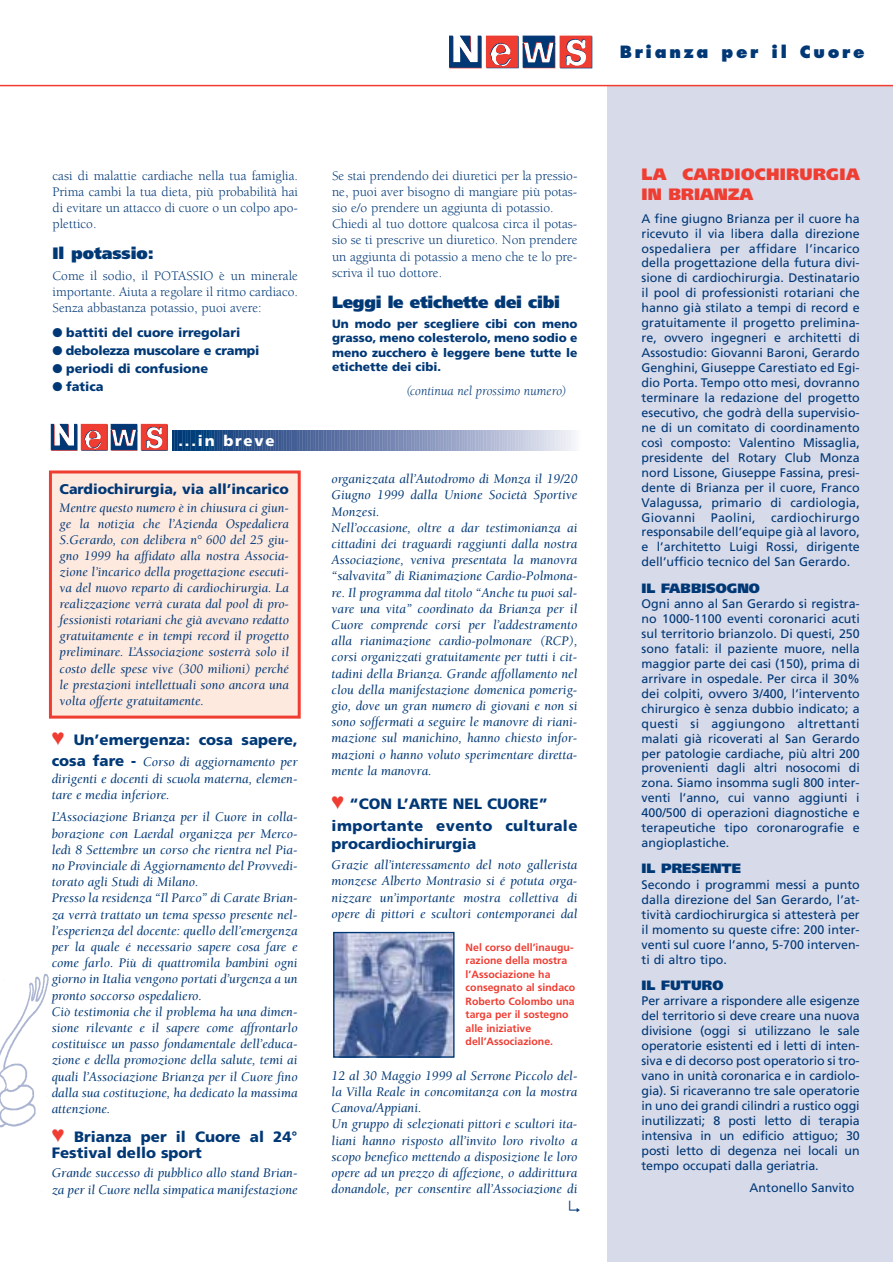
<style>
.page{position:relative;width:893px;height:1262px;background:#fff}
.page>*{position:absolute;margin:0;border:0;box-sizing:border-box;transform-origin:0 0}
.t1{font:900 16.5px "Frutiger";letter-spacing:-.015em;color:#003876}
.t2{font:900 16.5px/19.8px "Frutiger";letter-spacing:.025em;color:#ef3d32}
.t3{font:800 16.5px "Futura";letter-spacing:.165em;color:#003876}
.t4{font:900 15px/16.5px "Frutiger";color:#003876}
.t5{font:900 15px/21.3px "Frutiger";letter-spacing:.025em;color:#003876}
.t6{font:900 15px "Frutiger";letter-spacing:.12em;color:#fff}
.t7{font:900 14.1px "Frutiger";color:#003876}
.t8{font:italic 13.5px/16.2px "Berkeley";color:#003876}
.t9{font:13.5px/16.2px "Berkeley";color:#003876;text-align:justify}
.t10{font:900 13.5px "Frutiger";color:#003876}
.t11{font:italic 13.5px "Berkeley";color:#003876}
.t12{font:italic 13.35px/16px "Berkeley";color:#003876;text-align:justify}
.t13{font:900 12.75px "Frutiger";color:#003876}
.t14{font:900 12.75px "Frutiger";letter-spacing:-.02em;color:#003876}
.t15{font:12.45px/15px "Frutiger";color:#003876;text-align:justify}
.t16{font:900 12px/14.4px "Frutiger";color:#003876;text-align:justify}
.t17{font:700 10.5px/13.5px "Frutiger";color:#ef3d32}
.s1{color:#ef3d32}
.s2{font-family:"Frutiger";font-weight:900;font-style:normal;font-size:15px}
</style>
<div class="page">
<div style="left:607px;top:85px;width:285px;height:1177px;background:#d7dae9"></div>
<hr style="left:0;top:85px;width:892px;height:1px;background:#ef3d32">
<svg style="left:449px;top:36px;width:143px;height:32px"></svg>
<svg style="left:51px;top:424px;width:116px;height:26px"></svg>
<svg style="left:173px;top:431px;width:402px;height:19px;background:#7489b2"></svg>
<img style="left:335px;top:934px;width:117px;height:121px">
<div style="left:333px;top:932px;width:121px;height:125px;border:1px solid #003876"></div>
<div style="left:50px;top:472px;width:249px;height:245px;background:#fee9df"></div>
<div style="left:49px;top:470px;width:252px;height:248px;border:3px solid #ef3d32"></div>
<img style="left:0;top:974px;width:49px;height:154px">
<p class="t9" style="left:53px;top:168px;width:247px">casi di malattie cardiache nella tua famiglia.<br>Prima cambi la tua dieta, più probabilità hai di evitare un attacco di cuore o un colpo apo&shy;plettico.</p>
<p class="t1" style="left:53px;top:247px;width:103px">Il potassio:</p>
<p class="t9" style="left:53px;top:268px;width:247px">Come il sodio, il POTASSIO è un minerale importante. Aiuta a regolare il ritmo cardiaco.<br>Senza abbastanza potassio, puoi avere:</p>
<p class="t13" style="left:53px;top:328px;width:189px">● battiti del cuore irregolari</p>
<p class="t14" style="left:53px;top:346px;width:208px">● debolezza muscolare e crampi</p>
<p class="t13" style="left:53px;top:364px;width:157px">● periodi di confusione</p>
<p class="t13" style="left:53px;top:382px;width:53px">● fatica</p>
<p class="t6" style="left:178px;top:434px;width:98px">...in breve</p>
<p class="t7" style="left:60px;top:483px;width:231px">Cardiochirurgia, via all’incarico</p>
<p class="t12" style="left:60px;top:501px;width:231px">Mentre questo numero è in chiusura ci giun&shy;ge la notizia che l’Azienda Ospedaliera S.Gerardo, con delibera n° 600 del 25 giu&shy;gno 1999 ha affidato alla nostra Associa&shy;zione l’incarico della progettazione esecuti&shy;va del nuovo reparto di cardiochirurgia. La realizzazione verrà curata dal pool di pro&shy;fessionisti rotariani che già avevano redatto gratuitamente e in tempi record il progetto preliminare. L’Associazione sosterrà solo il costo delle spese vive (300 milioni) perché le prestazioni intellettuali sono ancora una volta offerte gratuitamente.</p>
<p class="t4" style="left:52px;top:733px;width:247px"><span class="s1">♥</span> Un’emergenza: cosa sapere,</p>
<p class="t8" style="left:52px;top:755px;width:247px;text-align:justify"><span class="s2">cosa fare -</span> Corso di aggiornamento per dirigenti e docenti di scuola materna, elemen&shy;tare e media inferiore.</p>
<p class="t8" style="left:52px;top:810px;width:247px">L’Associazione Brianza per il Cuore in colla&shy;borazione con Laerdal organizza per Merco&shy;ledì 8 Settembre un corso che rientra nel Pia&shy;no Provinciale di Aggiornamento del Provvedi&shy;torato agli Studi di Milano.<br>Presso la residenza “Il Parco” di Carate Brian&shy;za verrà trattato un tema spesso presente nel&shy;l’esperienza del docente: quello dell’emergenza per la quale é necessario sapere cosa fare e come farlo. Più di quattromila bambini ogni giorno in Italia vengono portati d’urgenza a un pronto soccorso ospedaliero.<br>Ciò testimonia che il problema ha una dimen&shy;sione rilevante e il sapere come affrontarlo costituisce un passo fondamentale dell’educa&shy;zione e della promozione della salute, temi ai quali l’Associazione Brianza per il Cuore fino dalla sua costituzione, ha dedicato la massima attenzione.</p>
<p class="t4" style="left:52px;top:1129px;width:247px"><span class="s1">♥</span> Brianza per il Cuore al 24°<br>Festival dello sport</p>
<p class="t8" style="left:52px;top:1166px;width:247px">Grande successo di pubblico allo stand Brian&shy;za per il Cuore nella simpatica manifestazione</p>
<p class="t9" style="left:332px;top:168px;width:247px;text-align:left">Se stai prendendo dei diuretici per la pressio&shy;ne, puoi aver bisogno di mangiare più potas&shy;sio e/o prendere un aggiunta di potassio.<br>Chiedi al tuo dottore qualcosa circa il potas&shy;sio se ti prescrive un diuretico. Non prendere un aggiunta di potassio a meno che te lo pre&shy;scriva il tuo dottore.</p>
<p class="t1" style="left:332px;top:295px;width:229px">Leggi le etichette dei cibi</p>
<p class="t16" style="left:332px;top:317px;width:247px">Un modo per scegliere cibi con meno grasso, meno colesterolo, meno sodio e meno zucchero è leggere bene tutte le etichette dei cibi.</p>
<p class="t11" style="left:406px;top:385px;width:162px">(continua nel prossimo numero)</p>
<p class="t8" style="left:331px;top:472px;width:247px">organizzata all’Autodromo di Monza il 19/20<br>Giugno 1999 dalla Unione Società Sportive Monzesi.<br>Nell’occasione, oltre a dar testimonianza ai cittadini dei traguardi raggiunti dalla nostra Associazione, veniva presentata la manovra “salvavita” di Rianimazione Cardio-Polmona&shy;re. Il programma dal titolo “Anche tu puoi sal&shy;vare una vita” coordinato da Brianza per il Cuore comprende corsi per l’addestramento alla rianimazione cardio-polmonare (RCP), corsi organizzati gratuitamente per tutti i cit&shy;tadini della Brianza. Grande affollamento nel clou della manifestazione domenica pomerig&shy;gio, dove un gran numero di giovani e non si sono soffermati a seguire le manovre di riani&shy;mazione sul manichino, hanno chiesto infor&shy;mazioni o hanno voluto sperimentare diretta&shy;mente la manovra.</p>
<p class="t5" style="left:331px;top:794px;width:247px"><span class="s1">♥</span> “CON L’ARTE NEL CUORE” importante evento culturale</p>
<p class="t4" style="left:331px;top:836px;width:146px">procardiochirurgia</p>
<p class="t8" style="left:331px;top:858px;width:247px;text-align:justify">Grazie all’interessamento del noto gallerista monzese Alberto Montrasio si é potuta orga&shy;nizzare un’importante mostra collettiva di opere di pittori e scultori contemporanei dal</p>
<p class="t17" style="left:465px;top:941px;width:111px">Nel corso dell’inaugu&shy;razione della mostra l’Associazione ha consegnato al sindaco<br>Roberto Colombo una targa per il sostegno alle iniziative dell’Associazione.</p>
<p class="t8" style="left:331px;top:1068px;width:247px">12 al 30 Maggio 1999 al Serrone Piccolo del&shy;la Villa Reale in concomitanza con la mostra Canova/Appiani.<br>Un gruppo di selezionati pittori e scultori ita&shy;liani hanno risposto all’invito loro rivolto a scopo benefico mettendo a disposizione le loro opere ad un prezzo di affezione, o addirittura donandole, per consentire all’Associazione di</p>
<p class="t3" style="left:619px;top:44px;width:246px">Brianza per il Cuore</p>
<p class="t2" style="left:641px;top:166px;width:220px">LA CARDIOCHIRURGIA<br>IN BRIANZA</p>
<p class="t15" style="left:641px;top:212px;width:220px">A fine giugno Brianza per il cuore ha ricevuto il via libera dalla direzione ospedaliera per affidare l’incarico della progettazione della futura divi&shy;sione di cardiochirurgia. Destinatario il pool di professionisti rotariani che hanno già stilato a tempi di record e gratuitamente il progetto prelimina&shy;re, ovvero ingegneri e architetti di Assostudio: Giovanni Baroni, Gerardo Genghini, Giuseppe Carestiato ed Egi&shy;dio Porta. Tempo otto mesi, dovranno terminare la redazione del progetto esecutivo, che godrà della supervisio&shy;ne di un comitato di coordinamento così composto: Valentino Missaglia, presidente del Rotary Club Monza nord Lissone, Giuseppe Fassina, presi&shy;dente di Brianza per il cuore, Franco Valagussa, primario di cardiologia, Giovanni Paolini, cardiochirurgo responsabile dell’equipe già al lavoro, e l’architetto Luigi Rossi, dirigente dell’ufficio tecnico del San Gerardo.</p>
<p class="t10" style="left:641px;top:582px;width:120px">IL FABBISOGNO</p>
<p class="t15" style="left:641px;top:597px;width:220px">Ogni anno al San Gerardo si registra&shy;no 1000-1100 eventi coronarici acuti sul territorio brianzolo. Di questi, 250 sono fatali: il paziente muore, nella maggior parte dei casi (150), prima di arrivare in ospedale. Per circa il 30% dei colpiti, ovvero 3/400, l’intervento chirurgico è senza dubbio indicato; a questi si aggiungono altrettanti malati già ricoverati al San Gerardo per patologie cardiache, più altri 200 provenienti dagli altri nosocomi di zona. Siamo insomma sugli 800 inter&shy;venti l’anno, cui vanno aggiunti i 400/500 di operazioni diagnostiche e terapeutiche tipo coronarografie e angioplastiche.</p>
<p class="t10" style="left:641px;top:863px;width:101px">IL PRESENTE</p>
<p class="t15" style="left:641px;top:878px;width:220px">Secondo i programmi messi a punto dalla direzione del San Gerardo, l’at&shy;tività cardiochirurgica si attesterà per il momento su queste cifre: 200 inter&shy;venti sul cuore l’anno, 5-700 interven&shy;ti di altro tipo.</p>
<p class="t10" style="left:641px;top:979px;width:83px">IL FUTURO</p>
<p class="t15" style="left:641px;top:994px;width:220px">Per arrivare a rispondere alle esigenze del territorio si deve creare una nuova divisione (oggi si utilizzano le sale operatorie esistenti ed i letti di inten&shy;siva e di decorso post operatorio si tro&shy;vano in unità coronarica e in cardiolo&shy;gia). Si ricaveranno tre sale operatorie in uno dei grandi cilindri a rustico oggi inutilizzati; 8 posti letto di terapia intensiva in un edificio attiguo; 30 posti letto di degenza nei locali un tempo occupati dalla geriatria.</p>
<p class="t15" style="left:749px;top:1181px;width:106px">Antonello Sanvito</p>
</div>
